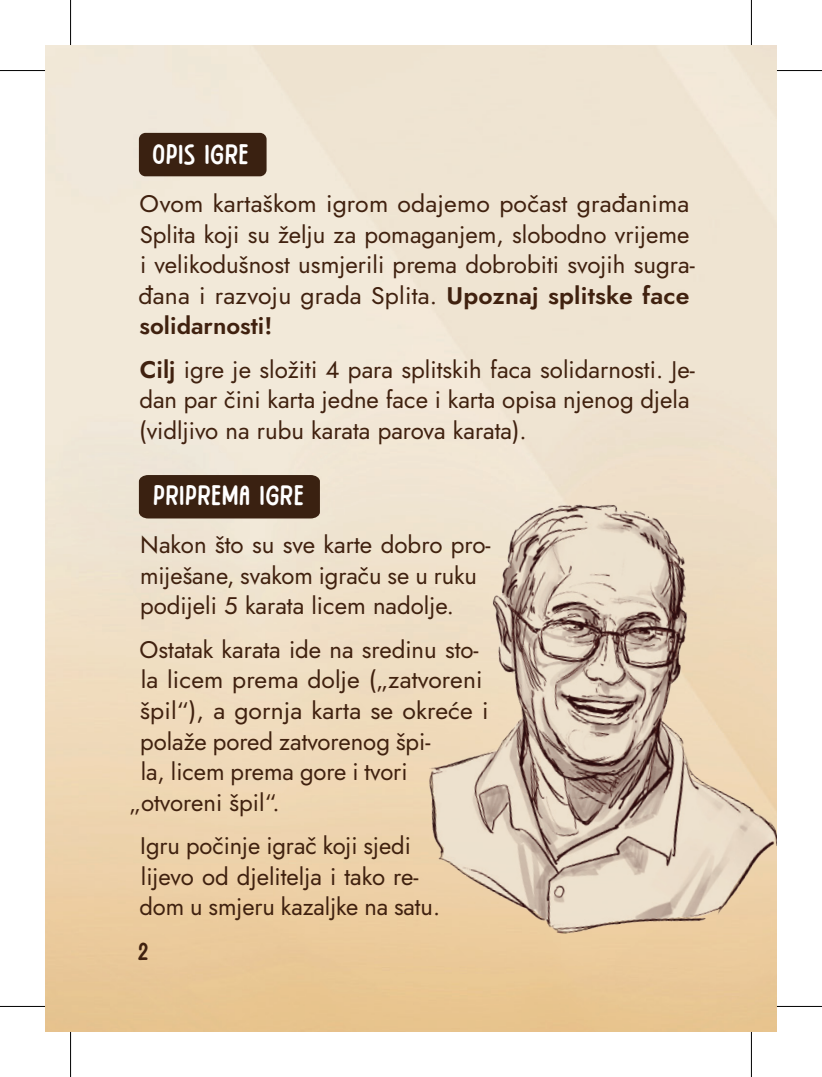
<style>
.page{position:relative;width:822px;height:1077px;background:#fff}
.page>*{position:absolute;margin:0;border:0;box-sizing:border-box;transform-origin:0 0}
.t1{font:27px "Spicy Wasabi";color:#fff}
.t2{font:24px/30.6px "Jost";color:#40210f}
.t3{font:24px "Spicy Wasabi";color:#40210f}
.s1{font-weight:600}
</style>
<div class="page">
<img style="left:45px;top:45px;width:731px;height:986px">
<div style="left:139px;top:133px;width:127px;height:43px;background:#3a2111;border-radius:7px"></div>
<div style="left:139px;top:475px;width:181px;height:43px;background:#3a2111"></div>
<img style="left:406px;top:482px;width:370px;height:472px">
<svg style="left:0;top:1006px;width:45px;height:1px"></svg>
<svg style="left:776px;top:1004px;width:45px;height:4px"></svg>
<svg style="left:751px;top:0;width:1px;height:45px"></svg>
<svg style="left:749px;top:1031px;width:4px;height:45px"></svg>
<hr style="left:0;top:70px;width:45px;height:1px;background:#000">
<hr style="left:776px;top:70px;width:45px;height:1px;background:#000">
<hr style="left:0;top:1005px;width:45px;height:1px;background:#000">
<hr style="left:776px;top:1005px;width:45px;height:1px;background:#000">
<hr style="left:70px;top:0;width:1px;height:45px;background:#000">
<hr style="left:70px;top:1031px;width:1px;height:45px;background:#000">
<hr style="left:750px;top:0;width:1px;height:45px;background:#000">
<hr style="left:750px;top:1031px;width:1px;height:45px;background:#000">
<p class="t1" style="left:152px;top:143px;width:98px">OPIS IGRE</p>
<p class="t2" style="left:138px;top:188px;width:557px">Ovom kartaškom igrom odajemo počast građanima Splita koji su želju za pomaganjem, slobodno vrijeme i velikodušnost usmjerili prema dobrobiti svojih sugra&shy;đana i razvoju grada Splita. <span class="s1">Upoznaj splitske face solidarnosti!</span></p>
<p class="t2" style="left:139px;top:354px;width:557px"><span class="s1">Cilj</span> igre je složiti 4 para splitskih faca solidarnosti. Je&shy;dan par čini karta jedne face i karta opisa njenog djela (vidljivo na rubu karata parova karata).</p>
<p class="t1" style="left:153px;top:484px;width:152px">PRIPREMA IGRE</p>
<p class="t2" style="left:140px;top:529px;width:352px">Nakon što su sve karte dobro pro&shy;miješane, svakom igraču se u ruku podijeli 5 karata licem nadolje.</p>
<p class="t2" style="left:140px;top:634px;width:340px">Ostatak karata ide na sredinu sto-</p>
<p class="t2" style="left:141px;top:664px;width:343px">la licem prema dolje („zatvoreni</p>
<p class="t2" style="left:140px;top:695px;width:350px">špil“), a gornja karta se okreće i</p>
<p class="t2" style="left:140px;top:726px;width:292px">polaže pored zatvorenog špi-</p>
<p class="t2" style="left:141px;top:756px;width:268px">la, licem prema gore i tvori</p>
<p class="t2" style="left:130px;top:787px;width:151px">„otvoreni špil“.</p>
<p class="t2" style="left:139px;top:830px;width:302px">Igru počinje igrač koji sjedi lijevo od djelitelja i tako re&shy;dom u smjeru kazaljke na satu.</p>
<p class="t3" style="left:138px;top:941px;width:13px">2</p>
</div>
